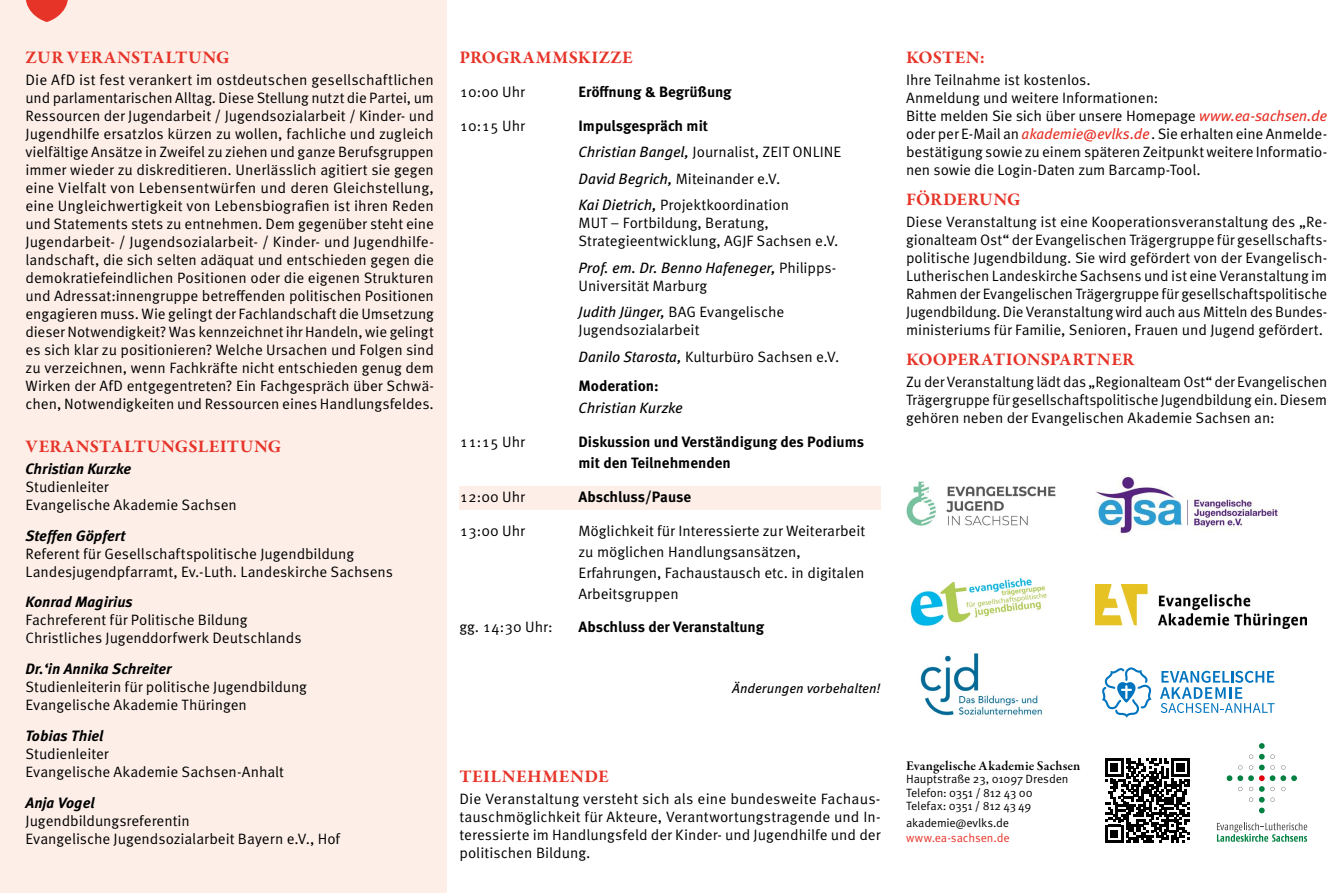
<style>
.page{position:relative;width:1340px;height:893px;background:#fff}
.page>*{position:absolute;margin:0;border:0;box-sizing:border-box;transform-origin:0 0}
.t1{font:700 18px "Garamond Premr Pro";letter-spacing:.01em;color:#e73429}
.t2{font:15px/18px "Meta OT";letter-spacing:-.005em;color:#000}
.t3{font:700 15px/21px "Meta OT";color:#000}
.t4{font:italic 700 15px "Meta OT";color:#000}
.t5{font:italic 15px "Meta OT";letter-spacing:-.005em;color:#000}
.t6{font:600 13.5px "Garamond Premr Pro";letter-spacing:.01em;color:#000}
.t7{font:italic 13.5px "Meta OT";color:#000}
.t8{font:12px/13.5px "Meta OT";letter-spacing:-.005em;color:#000}
.t9{font:12px "Meta OT";letter-spacing:-.005em;color:#e73429}
.s1{font-weight:700}
.s2{font-style:italic}
.s3{font-style:italic;color:#e73429}
</style>
<div class="page">
<div style="left:0;top:0;width:446px;height:893px;background:#fdeee8"></div>
<div style="left:459px;top:486px;width:421px;height:24px;background:#fdeee8"></div>
<svg style="left:1216px;top:823px;width:91px;height:19px"></svg>
<svg style="left:1226px;top:743px;width:70px;height:70px"></svg>
<svg style="left:1105px;top:759px;width:84px;height:83px"></svg>
<svg style="left:26px;top:0;width:42px;height:22px"></svg>
<img style="left:1095px;top:584px;width:211px;height:45px">
<img style="left:910px;top:578px;width:137px;height:48px">
<svg style="left:1160px;top:671px;width:114px;height:42px"></svg>
<svg style="left:1102px;top:667px;width:49px;height:51px"></svg>
<img style="left:920px;top:653px;width:122px;height:63px">
<img style="left:906px;top:481px;width:150px;height:45px">
<img style="left:1095px;top:477px;width:183px;height:57px">
<p class="t1" style="left:26px;top:46px;width:206px">ZUR VERANSTALTUNG</p>
<p class="t2" style="left:26px;top:71px;width:410px;text-align:justify">Die AfD ist fest verankert im ostdeutschen gesellschaftlichen und parlamentarischen Alltag. Diese Stellung nutzt die Partei, um Ressourcen der Jugendarbeit / Jugendsozialarbeit / Kinder- und Jugendhilfe ersatzlos kürzen zu wollen, fachliche und zugleich vielfältige Ansätze in Zweifel zu ziehen und ganze Berufsgruppen immer wieder zu diskreditieren. Unerlässlich agitiert sie gegen eine Vielfalt von Lebensentwürfen und deren Gleichstellung, eine Ungleichwertigkeit von Lebensbiografien ist ihren Reden und Statements stets zu entnehmen. Dem gegenüber steht eine Jugendarbeit- / Jugendsozialarbeit- / Kinder- und Jugendhilfe&shy;landschaft, die sich selten adäquat und entschieden gegen die demokratiefeindlichen Positionen oder die eigenen Strukturen und Adressat:innengruppe betreffenden politischen Positionen engagieren muss. Wie gelingt der Fachlandschaft die Umsetzung dieser Notwendigkeit? Was kennzeichnet ihr Handeln, wie gelingt es sich klar zu positionieren? Welche Ursachen und Folgen sind zu verzeichnen, wenn Fachkräfte nicht entschieden genug dem Wirken der AfD entgegentreten? Ein Fachgespräch über Schwä&shy;chen, Notwendigkeiten und Ressourcen eines Handlungsfeldes.</p>
<p class="t1" style="left:26px;top:435px;width:257px">VERANSTALTUNGSLEITUNG</p>
<p class="t4" style="left:26px;top:459px;width:107px">Christian Kurzke</p>
<p class="t2" style="left:26px;top:478px;width:213px">Studienleiter<br>Evangelische Akademie Sachsen</p>
<p class="t4" style="left:26px;top:526px;width:101px">Steffen Göpfert</p>
<p class="t2" style="left:26px;top:545px;width:369px">Referent für Gesellschaftspolitische Jugendbildung<br>Landesjugendpfarramt, Ev.-Luth. Landeskirche Sachsens</p>
<p class="t4" style="left:26px;top:593px;width:109px">Konrad Magirius</p>
<p class="t2" style="left:26px;top:611px;width:277px">Fachreferent für Politische Bildung<br>Christliches Jugenddorfwerk Deutschlands</p>
<p class="t4" style="left:26px;top:660px;width:148px">Dr.‘in Annika Schreiter</p>
<p class="t2" style="left:26px;top:678px;width:283px">Studienleiterin für politische Jugendbildung<br>Evangelische Akademie Thüringen</p>
<p class="t4" style="left:26px;top:726px;width:79px">Tobias Thiel</p>
<p class="t2" style="left:26px;top:745px;width:260px">Studienleiter<br>Evangelische Akademie Sachsen-Anhalt</p>
<p class="t4" style="left:26px;top:793px;width:71px">Anja Vogel</p>
<p class="t2" style="left:26px;top:812px;width:316px">Jugendbildungsreferentin<br>Evangelische Jugendsozialarbeit Bayern e.V., Hof</p>
<p class="t1" style="left:459px;top:46px;width:175px">PROGRAMMSKIZZE</p>
<p class="t2" style="left:459px;top:83px;width:67px">10:00 Uhr</p>
<p class="t3" style="left:578px;top:81px;width:155px">Eröffnung &amp; Begrüßung</p>
<p class="t2" style="left:459px;top:117px;width:67px">10:15 Uhr</p>
<p class="t2" style="left:578px;top:112px;width:264px;line-height:26.5px"><span class="s1">Impulsgespräch mit<br></span><span class="s2">Christian Bangel,</span> Journalist, ZEIT ONLINE <span class="s2">David Begrich,</span> Miteinander e.V.<br><span class="s2">Kai Dietrich,</span> Projektkoordination</p>
<p class="t2" style="left:578px;top:214px;width:261px">MUT – Fortbildung, Beratung,<br>Strategieentwicklung, AGJF Sachsen e.V.</p>
<p class="t2" style="left:578px;top:259px;width:259px"><span class="s2">Prof. em. Dr. Benno Hafeneger,</span> Philipps-<br>Universität Marburg</p>
<p class="t2" style="left:578px;top:303px;width:207px"><span class="s2">Judith Jünger,</span> BAG Evangelische<br>Jugendsozialarbeit</p>
<p class="t2" style="left:578px;top:342px;width:262px;line-height:29.5px"><span class="s2">Danilo Starosta,</span> Kulturbüro Sachsen e.V.<br><span class="s1">Moderation:</span></p>
<p class="t5" style="left:578px;top:399px;width:106px">Christian Kurzke</p>
<p class="t2" style="left:459px;top:433px;width:67px">11:15 Uhr</p>
<p class="t3" style="left:578px;top:431px;width:287px">Diskussion und Verständigung des Podiums mit den Teilnehmenden</p>
<p class="t2" style="left:459px;top:488px;width:67px">12:00 Uhr</p>
<p class="t3" style="left:578px;top:486px;width:114px">Abschluss/Pause</p>
<p class="t2" style="left:459px;top:522px;width:67px">13:00 Uhr</p>
<p class="t2" style="left:578px;top:520px;width:288px;line-height:21px">Möglichkeit für Interessierte zur Weiterarbeit zu möglichen Handlungsansätzen, Erfahrungen, Fachaustausch etc. in digitalen Arbeitsgruppen</p>
<p class="t2" style="left:459px;top:618px;width:95px">gg. 14:30 Uhr:</p>
<p class="t3" style="left:578px;top:617px;width:187px">Abschluss der Veranstaltung</p>
<p class="t7" style="left:732px;top:680px;width:150px">Änderungen vorbehalten!</p>
<p class="t1" style="left:906px;top:46px;width:81px">KOSTEN:</p>
<p class="t2" style="left:906px;top:71px;width:422px">Ihre Teilnahme ist kostenlos.<br>Anmeldung und weitere Informationen:<br>Bitte melden Sie sich über unsere Homepage <span class="s3">www.ea-sachsen.de </span>oder per E-Mail an <span class="s3">akademie@evlks.de</span>. Sie erhalten eine Anmelde&shy;bestätigung sowie zu einem späteren Zeitpunkt weitere Informatio&shy;nen sowie die Login-Daten zum Barcamp-Tool.</p>
<p class="t1" style="left:906px;top:188px;width:116px">FÖRDERUNG</p>
<p class="t2" style="left:906px;top:213px;width:422px;text-align:justify">Diese Veranstaltung ist eine Kooperationsveranstaltung des „Re&shy;gionalteam Ost“ der Evangelischen Trägergruppe für gesellschafts&shy;politische Jugendbildung. Sie wird gefördert von der Evangelisch-Lutherischen Landeskirche Sachsens und ist eine Veranstaltung im Rahmen der Evangelischen Trägergruppe für gesellschaftspolitische Jugendbildung. Die Veranstaltung wird auch aus Mitteln des Bundes&shy;ministeriums für Familie, Senioren, Frauen und Jugend gefördert.</p>
<p class="t1" style="left:906px;top:348px;width:229px">KOOPERATIONSPARTNER</p>
<p class="t2" style="left:906px;top:373px;width:422px;text-align:justify">Zu der Veranstaltung lädt das „Regionalteam Ost“ der Evangelischen Trägergruppe für gesellschaftspolitische Jugendbildung ein. Diesem gehören neben der Evangelischen Akademie Sachsen an:</p>
<p class="t1" style="left:459px;top:765px;width:151px">TEILNEHMENDE</p>
<p class="t2" style="left:459px;top:790px;width:422px;text-align:justify">Die Veranstaltung versteht sich als eine bundesweite Fachaus&shy;tauschmöglichkeit für Akteure, Verantwortungstragende und In&shy;teressierte im Handlungsfeld der Kinder- und Jugendhilfe und der politischen Bildung.</p>
<p class="t6" style="left:906px;top:758px;width:176px">Evangelische Akademie Sachsen</p>
<p class="t8" style="left:906px;top:773px;width:164px">Hauptstraße 23, 01097 Dresden<br>Telefon: 0351 / 812 43 00<br>Telefax: 0351 / 812 43 49</p>
<p class="t8" style="left:906px;top:816px;width:104px">akademie@evlks.de</p>
<p class="t9" style="left:906px;top:831px;width:105px">www.ea-sachsen.de</p>
</div>
